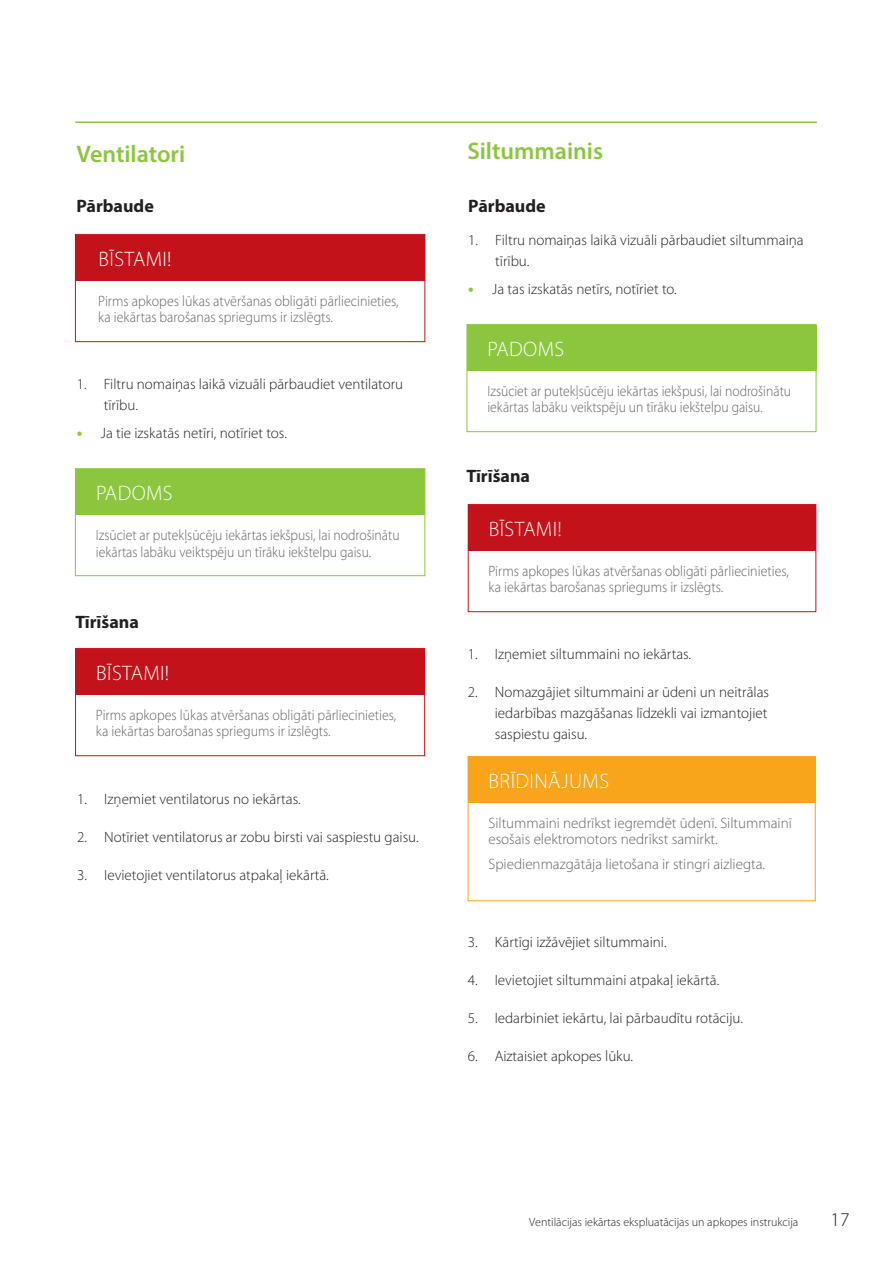
<style>
.page{position:relative;width:893px;height:1263px;background:#fff}
.page>*{position:absolute;margin:0;border:0;box-sizing:border-box;transform-origin:0 0}
.E_Heading2{font:600 24px "Myriad Pro";color:#8bc63e}
.Laatikko-otsikko{font:300 21px "Myriad Pro";letter-spacing:.02em;color:#fff}
.t1{font:300 19.5px "Myriad Pro";color:#231f20}
.E_Heading3{font:700 18px "Myriad Pro";color:#231f20}
.E_Body{font:300 15px/21px "Myriad Pro";color:#231f20}
.E_Table_text{font:300 15px/16.5px "Myriad Pro";color:#636366;scale:.93 1}
.E_Table_text-2{font:300 15px/16.5px "Myriad Pro";color:#636366;scale:.91 1}
.E_Table_text-3{font:300 15px/16.5px "Myriad Pro";color:#636366}
.t2{font:300 12px "Myriad Pro";color:#231f20}
.s1{font-weight:700;font-size:16.5px;color:#8bc63e}
</style>
<div class="page">
<hr style="left:76px;top:121px;width:740px;height:2px;background:#8bc63e">
<div style="left:75px;top:235px;width:350px;height:45px;background:#c4121a"></div>
<div style="left:75px;top:234px;width:350px;height:108px;border:1px solid #c4121a"></div>
<div style="left:75px;top:469px;width:350px;height:46px;background:#8bc63e"></div>
<div style="left:75px;top:468px;width:350px;height:108px;border:1px solid #8bc63e"></div>
<div style="left:76px;top:649px;width:349px;height:45px;background:#c4121a"></div>
<div style="left:75px;top:648px;width:350px;height:108px;border:1px solid #c4121a"></div>
<div style="left:468px;top:505px;width:348px;height:45px;background:#c4121a"></div>
<div style="left:468px;top:504px;width:348px;height:108px;border:1px solid #c4121a"></div>
<div style="left:467px;top:325px;width:349px;height:45px;background:#8bc63e"></div>
<div style="left:467px;top:324px;width:349px;height:108px;border:1px solid #8bc63e"></div>
<div style="left:468px;top:757px;width:347px;height:45px;background:#f9a51b"></div>
<div style="left:468px;top:756px;width:348px;height:145px;border:1px solid #f9a51b"></div>
<p class="E_Heading2" style="left:77px;top:139px;width:110px">Ventilatori</p>
<p class="E_Heading3" style="left:76px;top:194px;width:79px">Pārbaude</p>
<p class="Laatikko-otsikko" style="left:98px;top:246px;width:74px">BĪSTAMI!</p>
<p class="E_Table_text" style="left:98px;top:292px;width:324px">Pirms apkopes lūkas atvēršanas obligāti pārliecinieties, ka iekārtas barošanas spriegums ir izslēgts.</p>
<p class="E_Body" style="left:104px;top:374px;width:301px;text-indent:-27px">1. Filtru nomaiņas laikā vizuāli pārbaudiet ventilatoru tīrību.</p>
<p class="E_Body" style="left:77px;top:422px;width:212px"><span class="s1">•</span> Ja tie izskatās netīri, notīriet tos.</p>
<p class="Laatikko-otsikko" style="left:96px;top:481px;width:78px">PADOMS</p>
<p class="E_Table_text-2" style="left:96px;top:527px;width:335px">Izsūciet ar putekļsūcēju iekārtas iekšpusi, lai nodrošinātu iekārtas labāku veiktspēju un tīrāku iekštelpu gaisu.</p>
<p class="E_Heading3" style="left:75px;top:610px;width:65px">Tīrīšana</p>
<p class="Laatikko-otsikko" style="left:96px;top:660px;width:74px">BĪSTAMI!</p>
<p class="E_Table_text" style="left:96px;top:706px;width:324px">Pirms apkopes lūkas atvēršanas obligāti pārliecinieties, ka iekārtas barošanas spriegums ir izslēgts.</p>
<p class="E_Body" style="left:77px;top:788px;width:225px">1. Izņemiet ventilatorus no iekārtas.</p>
<p class="E_Body" style="left:77px;top:826px;width:343px">2. Notīriet ventilatorus ar zobu birsti vai saspiestu gaisu.</p>
<p class="E_Body" style="left:77px;top:864px;width:253px">3. Ievietojiet ventilatorus atpakaļ iekārtā.</p>
<p class="E_Heading2" style="left:467px;top:135px;width:137px">Siltummainis</p>
<p class="E_Heading3" style="left:468px;top:194px;width:79px">Pārbaude</p>
<p class="E_Body" style="left:495px;top:230px;width:310px;text-indent:-27px">1. Filtru nomaiņas laikā vizuāli pārbaudiet siltummaiņa tīrību.</p>
<p class="E_Body" style="left:468px;top:278px;width:210px"><span class="s1">•</span> Ja tas izskatās netīrs, notīriet to.</p>
<p class="Laatikko-otsikko" style="left:488px;top:336px;width:78px">PADOMS</p>
<p class="E_Table_text-2" style="left:487px;top:382px;width:335px">Izsūciet ar putekļsūcēju iekārtas iekšpusi, lai nodrošinātu iekārtas labāku veiktspēju un tīrāku iekštelpu gaisu.</p>
<p class="E_Heading3" style="left:467px;top:465px;width:65px">Tīrīšana</p>
<p class="Laatikko-otsikko" style="left:489px;top:516px;width:74px">BĪSTAMI!</p>
<p class="E_Table_text" style="left:489px;top:562px;width:324px">Pirms apkopes lūkas atvēršanas obligāti pārliecinieties, ka iekārtas barošanas spriegums ir izslēgts.</p>
<p class="E_Body" style="left:468px;top:644px;width:225px">1. Izņemiet siltummaini no iekārtas.</p>
<p class="E_Body" style="left:495px;top:682px;width:276px;text-align:justify;text-indent:-27px">2. Nomazgājiet siltummaini ar ūdeni un neitrālas iedarbības mazgāšanas līdzekli vai izmantojiet saspiestu gaisu.</p>
<p class="Laatikko-otsikko" style="left:489px;top:768px;width:122px">BRĪDINĀJUMS</p>
<p class="E_Table_text-3" style="left:488px;top:814px;width:305px">Siltummaini nedrīkst iegremdēt ūdenī. Siltummainī esošais elektromotors nedrīkst samirkt.</p>
<p class="E_Table_text-3" style="left:488px;top:856px;width:278px">Spiedienmazgātāja lietošana ir stingri aizliegta.</p>
<p class="E_Body" style="left:468px;top:932px;width:200px">3. Kārtīgi izžāvējiet siltummaini.</p>
<p class="E_Body" style="left:468px;top:970px;width:253px">4. Ievietojiet siltummaini atpakaļ iekārtā.</p>
<p class="E_Body" style="left:468px;top:1008px;width:277px">5. Iedarbiniet iekārtu, lai pārbaudītu rotāciju.</p>
<p class="E_Body" style="left:468px;top:1046px;width:167px">6. Aiztaisiet apkopes lūku.</p>
<p class="t2" style="left:529px;top:1215px;width:271px">Ventilācijas iekārtas ekspluatācijas un apkopes instrukcija</p>
<h3 class="t1" style="left:831px;top:1208px;width:21px">17</h3>
</div>
